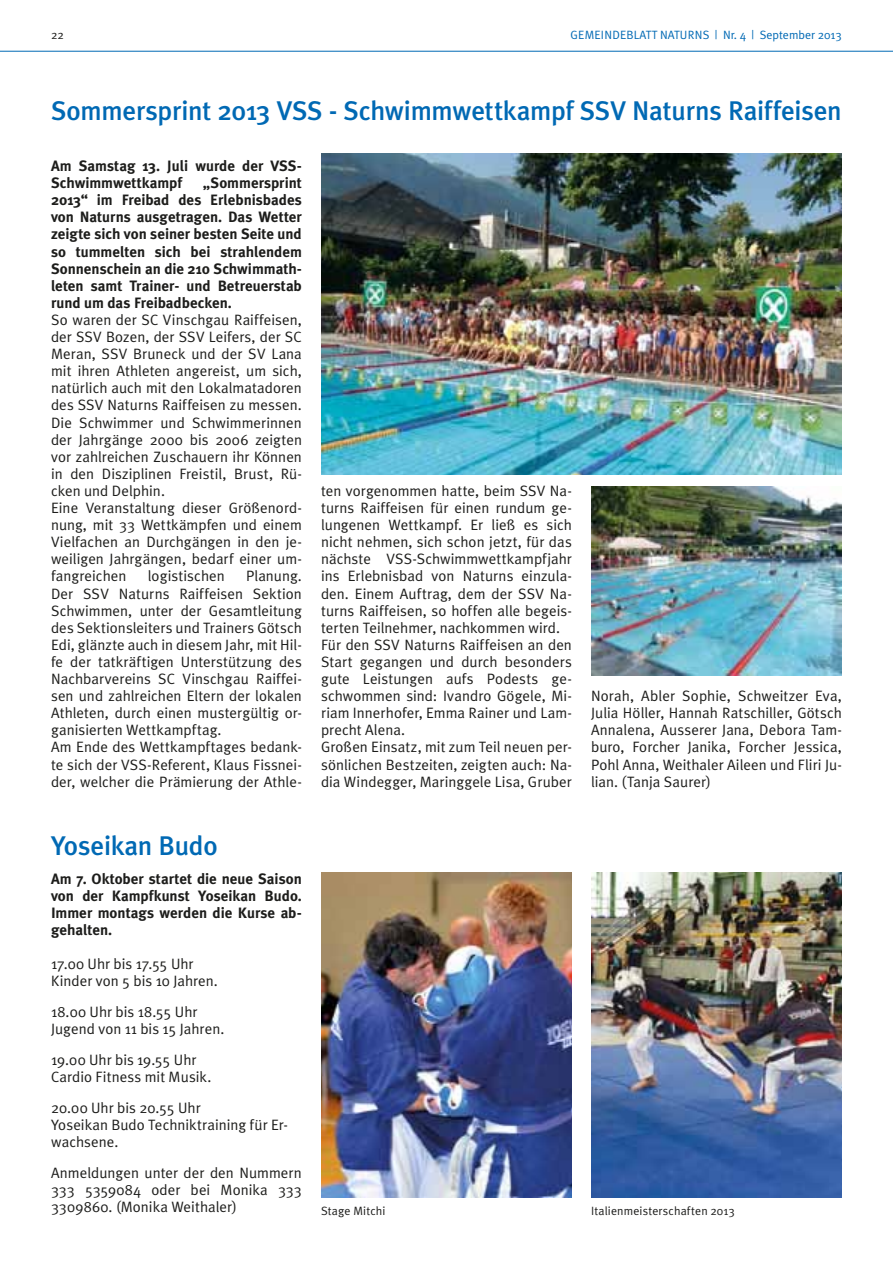
<style>
.page{position:relative;width:893px;height:1263px;background:#fff}
.page>*{position:absolute;margin:0;border:0;box-sizing:border-box;transform-origin:0 0}
.t1{font:500 27px "Meta Plus";letter-spacing:-.01em;color:#0069b4}
.t2{font:15px/17.1px "Meta Plus Normal";letter-spacing:.005em;color:#1d1d1b}
.t3{font:700 15px/17.1px "Meta Plus";color:#1d1d1b;text-align:justify}
.t4{font:12px "Meta Plus Normal";letter-spacing:.01em;color:#1d1d1b}
.t5{font:12px "Meta Plus Normal";color:#0069b4}
</style>
<div class="page">
<hr style="left:0;top:51px;width:893px;height:1px;background:#0069b4">
<img style="left:591px;top:487px;width:251px;height:188px">
<img style="left:321px;top:154px;width:521px;height:321px">
<img style="left:321px;top:872px;width:251px;height:325px">
<img style="left:591px;top:872px;width:251px;height:325px">
<p class="t4" style="left:51px;top:28px;width:14px">22</p>
<p class="t5" style="left:570px;top:28px;width:273px">GEMEINDEBLATT NATURNS | Nr. 4 | September 2013</p>
<h1 class="t1" style="left:51px;top:95px;width:792px">Sommersprint 2013 VSS - Schwimmwettkampf SSV Naturns Raiffeisen</h1>
<p class="t3" style="left:51px;top:157px;width:252px">Am Samstag 13. Juli wurde der VSS-<br>Schwimmwettkampf</p>
<p class="t3" style="left:51px;top:174px;width:252px;text-indent:152px">„Sommersprint 2013“ im Freibad des Erlebnisbades von Naturns ausgetragen. Das Wetter zeigte sich von seiner besten Seite und so tummelten sich bei strahlendem Sonnenschein an die 210 Schwimmath&shy;leten samt Trainer- und Betreuerstab rund um das Freibadbecken.</p>
<p class="t2" style="left:51px;top:311px;width:252px">So waren der SC Vinschgau Raiffeisen, der SSV Bozen, der SSV Leifers, der SC Meran, SSV Bruneck und der SV Lana mit ihren Athleten angereist, um sich, natürlich auch mit den Lokalmatadoren des SSV Naturns Raiffeisen zu messen.<br>Die Schwimmer und Schwimmerinnen der Jahrgänge 2000 bis 2006 zeigten vor zahlreichen Zuschauern ihr Können in den Disziplinen Freistil, Brust, Rü&shy;cken und Delphin.<br>Eine Veranstaltung dieser Größenord&shy;nung, mit 33 Wettkämpfen und einem Vielfachen an Durchgängen in den je&shy;weiligen Jahrgängen, bedarf einer um&shy;fangreichen</p>
<p class="t2" style="left:148px;top:567px;width:78px">logistischen</p>
<p class="t2" style="left:51px;top:567px;width:252px;text-indent:195px">Planung.<br>Der SSV Naturns Raiffeisen Sektion Schwimmen, unter der Gesamtleitung des Sektionsleiters und Trainers Götsch Edi, glänzte auch in diesem Jahr, mit Hil&shy;fe der tatkräftigen Unterstützung des Nachbarvereins SC Vinschgau Raiffei&shy;sen und zahlreichen Eltern der lokalen Athleten, durch einen mustergültig or&shy;ganisierten Wettkampftag.<br>Am Ende des Wettkampftages bedank&shy;te sich der VSS-Referent, Klaus Fissnei&shy;der, welcher die Prämierung der Athle-</p>
<h1 class="t1" style="left:51px;top:830px;width:168px">Yoseikan Budo</h1>
<p class="t3" style="left:51px;top:870px;width:252px">Am 7. Oktober startet die neue Saison von der Kampfkunst Yoseikan Budo.<br>Immer montags werden die Kurse ab&shy;gehalten.</p>
<p class="t2" style="left:51px;top:955px;width:168px">17.00 Uhr bis 17.55 Uhr<br>Kinder von 5 bis 10 Jahren.</p>
<p class="t2" style="left:51px;top:1003px;width:175px">18.00 Uhr bis 18.55 Uhr<br>Jugend von 11 bis 15 Jahren.</p>
<p class="t2" style="left:51px;top:1051px;width:162px">19.00 Uhr bis 19.55 Uhr<br>Cardio Fitness mit Musik.</p>
<p class="t2" style="left:51px;top:1099px;width:238px">20.00 Uhr bis 20.55 Uhr<br>Yoseikan Budo Techniktraining für Er&shy;wachsene.</p>
<p class="t2" style="left:51px;top:1164px;width:252px;text-align:justify">Anmeldungen unter der den Nummern 333 5359084 oder bei Monika 333<br>3309860. (Monika Weithaler)</p>
<p class="t2" style="left:321px;top:482px;width:252px">ten vorgenommen hatte, beim SSV Na&shy;turns Raiffeisen für einen rundum ge&shy;lungenen Wettkampf. Er ließ es sich nicht nehmen, sich schon jetzt, für das nächste VSS-Schwimmwettkampfjahr ins Erlebnisbad von Naturns einzula&shy;den. Einem Auftrag, dem der SSV Na&shy;turns Raiffeisen, so hoffen alle begeis&shy;terten Teilnehmer, nachkommen wird.<br>Für den SSV Naturns Raiffeisen an den Start gegangen und durch besonders gute Leistungen aufs Podests ge&shy;schwommen sind: Ivandro Gögele, Mi&shy;riam Innerhofer, Emma Rainer und Lam&shy;precht Alena.<br>Großen Einsatz, mit zum Teil neuen per&shy;sönlichen Bestzeiten, zeigten auch: Na&shy;dia Windegger, Maringgele Lisa, Gruber</p>
<p class="t2" style="left:591px;top:687px;width:252px;text-align:justify">Norah, Abler Sophie, Schweitzer Eva, Julia Höller, Hannah Ratschiller, Götsch Annalena, Ausserer Jana, Debora Tam&shy;buro, Forcher Janika, Forcher Jessica, Pohl Anna, Weithaler Aileen und Fliri Ju&shy;lian. (Tanja Saurer)</p>
<p class="t4" style="left:321px;top:1204px;width:66px">Stage Mitchi</p>
<p class="t4" style="left:591px;top:1204px;width:145px">Italienmeisterschaften 2013</p>
</div>
